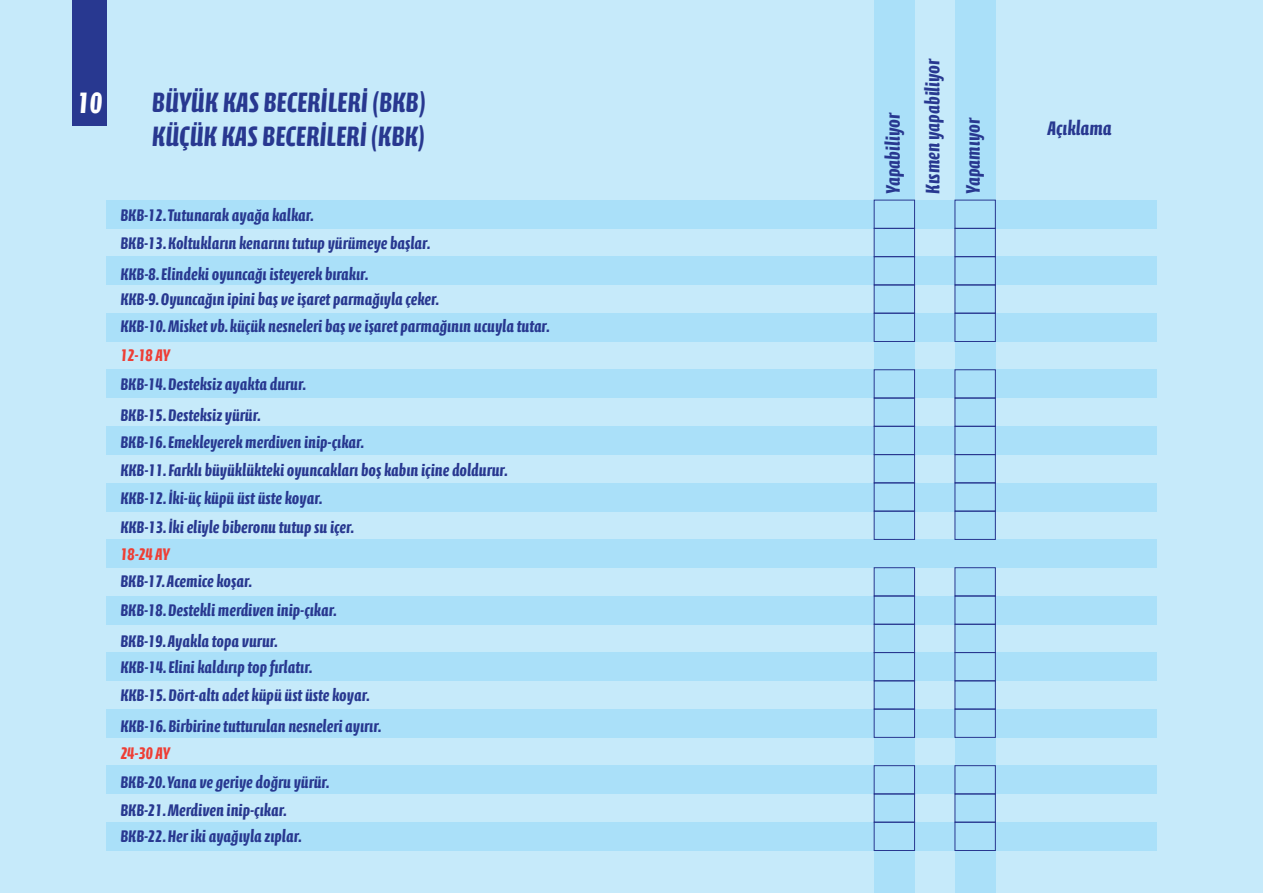
<style>
.page{position:relative;width:1263px;height:893px;background:#c6eafa}
.page>*{position:absolute;margin:0;border:0;box-sizing:border-box;transform-origin:0 0}
.t1{font:700 30px "Calcite Pro";color:#fff}
.t2{font:700 28.5px/34.2px "Calcite Pro";color:#283890}
.t3{font:700 19.95px/39.9px "Calcite Pro";color:#283890}
.t4{font:700 17.1px/27.8px "Calcite Pro";color:#283890}
.t5{font:700 17.1px "Calcite Pro";letter-spacing:-.01em;color:#ee3e35}
</style>
<div class="page">
<div style="left:73px;top:0;width:34px;height:126px;background:#283890"></div>
<div style="left:874px;top:0;width:40px;height:893px;background:#aae0f9"></div>
<div style="left:955px;top:0;width:40px;height:893px;background:#aae0f9"></div>
<div style="left:107px;top:822px;width:1050px;height:28px;background:#aae0f9"></div>
<div style="left:107px;top:766px;width:1050px;height:28px;background:#aae0f9"></div>
<div style="left:107px;top:709px;width:1050px;height:28px;background:#aae0f9"></div>
<div style="left:107px;top:652px;width:1050px;height:29px;background:#aae0f9"></div>
<div style="left:107px;top:596px;width:1050px;height:28px;background:#aae0f9"></div>
<div style="left:107px;top:539px;width:1050px;height:29px;background:#aae0f9"></div>
<div style="left:107px;top:483px;width:1050px;height:28px;background:#aae0f9"></div>
<div style="left:107px;top:426px;width:1050px;height:29px;background:#aae0f9"></div>
<div style="left:107px;top:370px;width:1050px;height:28px;background:#aae0f9"></div>
<div style="left:107px;top:313px;width:1050px;height:28px;background:#aae0f9"></div>
<div style="left:107px;top:257px;width:1050px;height:28px;background:#aae0f9"></div>
<div style="left:107px;top:200px;width:1050px;height:28px;background:#aae0f9"></div>
<div style="left:874px;top:200px;width:41px;height:29px;border:1px solid #283890"></div>
<div style="left:874px;top:228px;width:41px;height:29px;border:1px solid #283890"></div>
<div style="left:954px;top:228px;width:42px;height:29px;border:1px solid #283890"></div>
<div style="left:874px;top:256px;width:41px;height:29px;border:1px solid #283890"></div>
<div style="left:954px;top:256px;width:42px;height:29px;border:1px solid #283890"></div>
<div style="left:874px;top:285px;width:41px;height:29px;border:1px solid #283890"></div>
<div style="left:954px;top:285px;width:42px;height:29px;border:1px solid #283890"></div>
<div style="left:874px;top:313px;width:41px;height:29px;border:1px solid #283890"></div>
<div style="left:954px;top:313px;width:42px;height:29px;border:1px solid #283890"></div>
<div style="left:874px;top:369px;width:41px;height:29px;border:1px solid #283890"></div>
<div style="left:954px;top:369px;width:42px;height:29px;border:1px solid #283890"></div>
<div style="left:874px;top:398px;width:41px;height:29px;border:1px solid #283890"></div>
<div style="left:954px;top:398px;width:42px;height:29px;border:1px solid #283890"></div>
<div style="left:874px;top:426px;width:41px;height:29px;border:1px solid #283890"></div>
<div style="left:954px;top:426px;width:42px;height:29px;border:1px solid #283890"></div>
<div style="left:874px;top:454px;width:41px;height:29px;border:1px solid #283890"></div>
<div style="left:954px;top:454px;width:42px;height:29px;border:1px solid #283890"></div>
<div style="left:874px;top:482px;width:41px;height:29px;border:1px solid #283890"></div>
<div style="left:954px;top:482px;width:42px;height:29px;border:1px solid #283890"></div>
<div style="left:874px;top:511px;width:41px;height:29px;border:1px solid #283890"></div>
<div style="left:954px;top:511px;width:42px;height:29px;border:1px solid #283890"></div>
<div style="left:874px;top:567px;width:41px;height:29px;border:1px solid #283890"></div>
<div style="left:954px;top:567px;width:42px;height:29px;border:1px solid #283890"></div>
<div style="left:874px;top:596px;width:41px;height:29px;border:1px solid #283890"></div>
<div style="left:954px;top:596px;width:42px;height:29px;border:1px solid #283890"></div>
<div style="left:874px;top:624px;width:41px;height:29px;border:1px solid #283890"></div>
<div style="left:954px;top:624px;width:42px;height:29px;border:1px solid #283890"></div>
<div style="left:874px;top:652px;width:41px;height:29px;border:1px solid #283890"></div>
<div style="left:954px;top:652px;width:42px;height:29px;border:1px solid #283890"></div>
<div style="left:874px;top:680px;width:41px;height:29px;border:1px solid #283890"></div>
<div style="left:954px;top:680px;width:42px;height:29px;border:1px solid #283890"></div>
<div style="left:874px;top:709px;width:41px;height:29px;border:1px solid #283890"></div>
<div style="left:954px;top:709px;width:42px;height:29px;border:1px solid #283890"></div>
<div style="left:874px;top:765px;width:41px;height:29px;border:1px solid #283890"></div>
<div style="left:954px;top:765px;width:42px;height:29px;border:1px solid #283890"></div>
<div style="left:874px;top:794px;width:41px;height:29px;border:1px solid #283890"></div>
<div style="left:954px;top:794px;width:42px;height:29px;border:1px solid #283890"></div>
<div style="left:874px;top:822px;width:41px;height:29px;border:1px solid #283890"></div>
<div style="left:954px;top:822px;width:42px;height:29px;border:1px solid #283890"></div>
<h1 class="t1" style="left:77px;top:85px;width:27px">10</h1>
<h2 class="t2" style="left:152px;top:85px;width:275px">BÜYÜK KAS BECERİLERİ (BKB)<br>KÜÇÜK KAS BECERİLERİ (KBK)</h2>
<p class="t4" style="left:120px;top:200px;width:312px;line-height:28.5px">BKB-12. Tutunarak ayağa kalkar.<br>BKB-13. Koltukların kenarını tutup yürümeye başlar.</p>
<p class="t4" style="left:120px;top:260px;width:250px">KKB-8. Elindeki oyuncağı isteyerek bırakır.</p>
<p class="t4" style="left:120px;top:313px;width:431px">KKB-10. Misket vb. küçük nesneleri baş ve işaret parmağının ucuyla tutar.</p>
<p class="t4" style="left:120px;top:285px;width:321px">KKB-9. Oyuncağın ipini baş ve işaret parmağıyla çeker.</p>
<p class="t5" style="left:120px;top:346px;width:51px">12-18 AY</p>
<p class="t4" style="left:120px;top:370px;width:188px">BKB-14. Desteksiz ayakta durur.</p>
<p class="t4" style="left:120px;top:401px;width:142px">BKB-15. Desteksiz yürür.</p>
<p class="t4" style="left:120px;top:428px;width:246px">BKB-16. Emekleyerek merdiven inip-çıkar.</p>
<p class="t4" style="left:120px;top:456px;width:389px">KKB-11. Farklı büyüklükteki oyuncakları boş kabın içine doldurur.</p>
<p class="t4" style="left:120px;top:484px;width:204px">KKB-12. İki-üç küpü üst üste koyar.</p>
<p class="t4" style="left:120px;top:513px;width:235px">KKB-13. İki eliyle biberonu tutup su içer.</p>
<p class="t5" style="left:120px;top:545px;width:51px">18-24 AY</p>
<p class="t4" style="left:120px;top:567px;width:134px">BKB-17. Acemice koşar.</p>
<p class="t4" style="left:120px;top:597px;width:218px">BKB-18. Destekli merdiven inip-çıkar.</p>
<p class="t4" style="left:120px;top:628px;width:159px">BKB-19. Ayakla topa vurur.</p>
<p class="t4" style="left:120px;top:654px;width:251px">KKB-14. Elini kaldırıp top fırlatır.<br>KKB-15. Dört-altı adet küpü üst üste koyar.</p>
<p class="t4" style="left:120px;top:712px;width:263px">KKB-16. Birbirine tutturulan nesneleri ayırır.</p>
<p class="t5" style="left:120px;top:743px;width:51px">24-30 AY</p>
<p class="t4" style="left:120px;top:768px;width:211px">BKB-20. Yana ve geriye doğru yürür.<br>BKB-21. Merdiven inip-çıkar.</p>
<p class="t4" style="left:120px;top:822px;width:183px">BKB-22. Her iki ayağıyla zıplar.</p>
<p class="t3" style="left:873px;top:194px;width:137px;rotate:-90deg">Yapabiliyor<br>Kısmen yapabiliyor<br>Yapamıyor</p>
<p class="t3" style="left:1047px;top:108px;width:66px">Açıklama</p>
</div>
